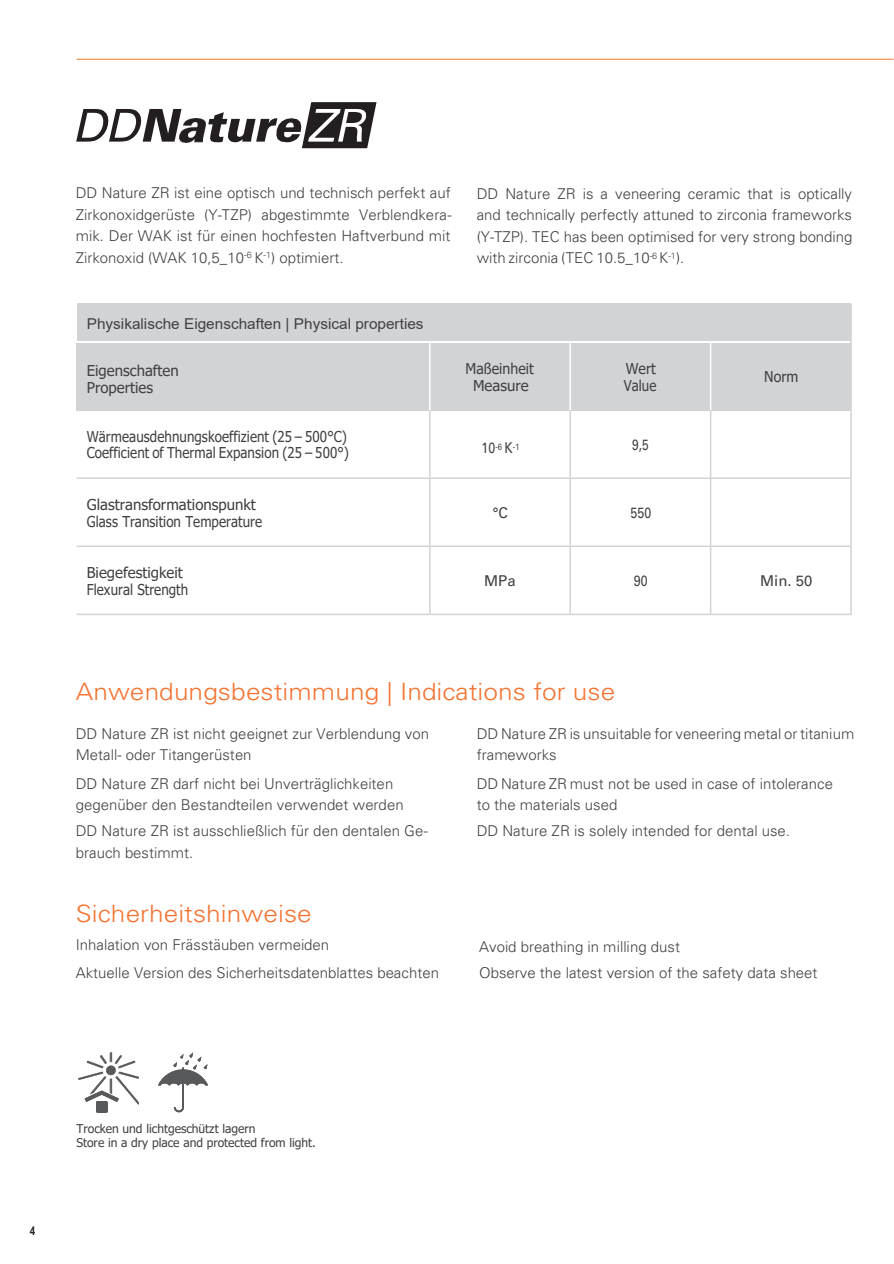
<style>
.page{position:relative;width:894px;height:1264px;background:#fff}
.page>*{position:absolute;margin:0;border:0;box-sizing:border-box;transform-origin:0 0}
.t1{font:300 24px "Univers";letter-spacing:.005em;color:#f37432;scale:1.09 1}
.t2{font:300 15px/21.6px "Univers";color:#414042}
.t3{font:15px/16.5px "Tahoma";color:#414042}
.t4{font:15px/16.8px "Tahoma";color:#414042;scale:.89 1}
.t5{font:15px "Arial";color:#414042}
.t6{font:15px/16.5px "Tahoma";color:#414042;text-align:center;scale:.95 1}
.t7{font:15px "Univers";letter-spacing:.005em;color:#414042}
.t8{font:15px "Univers";letter-spacing:.005em;color:#414042;scale:.83 1}
.t9{font:15px "Univers";letter-spacing:.005em;color:#414042;scale:.79 1}
.t10{font:15px "Univers";letter-spacing:.005em;color:#414042;scale:.94 1}
.t11{font:12px "Tahoma";letter-spacing:-.005em;color:#414042}
.t12{font:700 12px "Arial Narrow";color:#231f20}
.t13{font:9px "Univers";color:#414042;scale:.83 1}
.s1{font-size:15px}
</style>
<div class="page">
<hr style="left:76px;top:59px;width:817px;height:1px;background:#f37432">
<svg style="left:208px;top:102px;width:168px;height:46px"></svg>
<svg style="left:76px;top:109px;width:105px;height:33px"></svg>
<img style="left:179px;top:118px;width:26px;height:24px">
<svg style="left:158px;top:1052px;width:50px;height:59px"></svg>
<svg style="left:96px;top:1103px;width:42px;height:9px"></svg>
<img style="left:78px;top:1052px;width:60px;height:51px">
<div style="left:77px;top:304px;width:633px;height:38px;background:#d1d3d4"></div>
<div style="left:710px;top:304px;width:140px;height:38px;background:#d1d3d4"></div>
<div style="left:570px;top:342px;width:140px;height:68px;background:#d1d3d4"></div>
<div style="left:710px;top:342px;width:140px;height:68px;background:#d1d3d4"></div>
<div style="left:77px;top:342px;width:353px;height:68px;background:#d1d3d4"></div>
<div style="left:429px;top:342px;width:141px;height:68px;background:#d1d3d4"></div>
<hr style="left:430px;top:477px;width:421px;height:2px;background:#d1d3d4">
<hr style="left:429px;top:410px;width:1px;height:67px;background:#d1d3d4">
<hr style="left:569px;top:410px;width:2px;height:67px;background:#d1d3d4">
<hr style="left:709px;top:410px;width:2px;height:67px;background:#d1d3d4">
<hr style="left:850px;top:410px;width:1px;height:67px;background:#d1d3d4">
<hr style="left:77px;top:477px;width:353px;height:2px;background:#d1d3d4">
<hr style="left:430px;top:545px;width:421px;height:2px;background:#d1d3d4">
<hr style="left:429px;top:479px;width:1px;height:66px;background:#d1d3d4">
<hr style="left:569px;top:479px;width:2px;height:66px;background:#d1d3d4">
<hr style="left:709px;top:479px;width:2px;height:66px;background:#d1d3d4">
<hr style="left:850px;top:479px;width:1px;height:66px;background:#d1d3d4">
<hr style="left:77px;top:545px;width:353px;height:2px;background:#d1d3d4">
<hr style="left:430px;top:613px;width:421px;height:2px;background:#d1d3d4">
<hr style="left:429px;top:547px;width:1px;height:66px;background:#d1d3d4">
<hr style="left:569px;top:547px;width:2px;height:66px;background:#d1d3d4">
<hr style="left:709px;top:547px;width:2px;height:66px;background:#d1d3d4">
<hr style="left:850px;top:547px;width:1px;height:66px;background:#d1d3d4">
<hr style="left:77px;top:613px;width:353px;height:2px;background:#d1d3d4">
<hr style="left:429px;top:343px;width:1px;height:67px;background:#fff">
<hr style="left:850px;top:304px;width:1px;height:38px;background:#d1d3d4">
<hr style="left:77px;top:341px;width:353px;height:2px;background:#fff">
<hr style="left:430px;top:341px;width:140px;height:2px;background:#fff">
<hr style="left:570px;top:341px;width:140px;height:2px;background:#fff">
<hr style="left:569px;top:343px;width:2px;height:67px;background:#fff">
<hr style="left:710px;top:341px;width:140px;height:2px;background:#fff">
<hr style="left:709px;top:343px;width:2px;height:67px;background:#fff">
<hr style="left:850px;top:342px;width:1px;height:68px;background:#d1d3d4">
<p class="t2" style="left:76px;top:181px;width:377px;text-align:justify">DD Nature ZR ist eine optisch und technisch perfekt auf Zirkonoxidgerüste (Y-TZP) abgestimmte Verblendkera&shy;mik. Der WAK ist für einen hochfesten Haftverbund mit Zirkonoxid (WAK 10,5_10<sup>-6</sup> K<sup>-1</sup>) optimiert.</p>
<p class="t2" style="left:476px;top:182px;width:377px;text-align:justify">DD Nature ZR is a veneering ceramic that is optically and technically perfectly attuned to zirconia frameworks (Y-TZP). TEC has been optimised for very strong bonding with zirconia (TEC 10.5_10<sup>-6</sup> K<sup>-1</sup>).</p>
<p class="t5" style="left:87px;top:314px;width:338px">Physikalische Eigenschaften | Physical properties</p>
<p class="t3" style="left:87px;top:363px;width:93px">Eigenschaften<br>Properties</p>
<p class="t6" style="left:465px;top:360px;width:73px">Maßeinheit<br>Measure</p>
<p class="t6" style="left:623px;top:360px;width:36px;text-align:left">Wert<br>Value</p>
<p class="t6" style="left:764px;top:368px;width:37px">Norm</p>
<p class="t4" style="left:87px;top:427px;width:296px">Wärmeausdehnungskoeffizient (25 – 500°C)<br>Coefficient of Thermal Expansion (25 – 500°)</p>
<p class="t3" style="left:87px;top:496px;width:177px">Glastransformationspunkt<br>Glass Transition Temperature</p>
<p class="t3" style="left:87px;top:564px;width:103px">Biegefestigkeit<br>Flexural Strength</p>
<p class="t13" style="left:481px;top:440px;width:47px"><span class="s1">10</span>-6 <span class="s1">K</span>-1</p>
<p class="t9" style="left:632px;top:434px;width:22px">9,5</p>
<p class="t10" style="left:493px;top:503px;width:17px">°C</p>
<p class="t8" style="left:630px;top:503px;width:27px">550</p>
<p class="t7" style="left:484px;top:571px;width:33px">MPa</p>
<p class="t8" style="left:633px;top:571px;width:18px">90</p>
<p class="t7" style="left:760px;top:571px;width:54px">Min. 50</p>
<p class="t1" style="left:76px;top:675px;width:496px">Anwendungsbestimmung | Indications for use</p>
<p class="t2" style="left:76px;top:721px;width:355px">DD Nature ZR ist nicht geeignet zur Verblendung von<br>Metall- oder Titangerüsten</p>
<p class="t2" style="left:76px;top:771px;width:329px">DD Nature ZR darf nicht bei Unverträglichkeiten gegenüber den Bestandteilen verwendet werden</p>
<p class="t2" style="left:76px;top:819px;width:353px">DD Nature ZR ist ausschließlich für den dentalen Ge&shy;brauch bestimmt.</p>
<p class="t2" style="left:476px;top:721px;width:379px">DD Nature ZR is unsuitable for veneering metal or titanium frameworks</p>
<p class="t2" style="left:476px;top:771px;width:358px">DD Nature ZR must not be used in case of intolerance to the materials used</p>
<p class="t2" style="left:476px;top:819px;width:315px">DD Nature ZR is solely intended for dental use.</p>
<p class="t1" style="left:76px;top:898px;width:218px">Sicherheitshinweise</p>
<p class="t2" style="left:76px;top:932px;width:255px">Inhalation von Frässtäuben vermeiden</p>
<p class="t2" style="left:76px;top:961px;width:364px">Aktuelle Version des Sicherheitsdatenblattes beachten</p>
<p class="t2" style="left:479px;top:935px;width:202px">Avoid breathing in milling dust</p>
<p class="t2" style="left:479px;top:960px;width:340px">Observe the latest version of the safety data sheet</p>
<p class="t12" style="left:30px;top:1223px;width:7px">4</p>
<p class="t11" style="left:76px;top:1120px;width:180px">Trocken und lichtgeschützt lagern</p>
<p class="t11" style="left:76px;top:1134px;width:241px">Store in a dry place and protected from light.</p>
</div>
